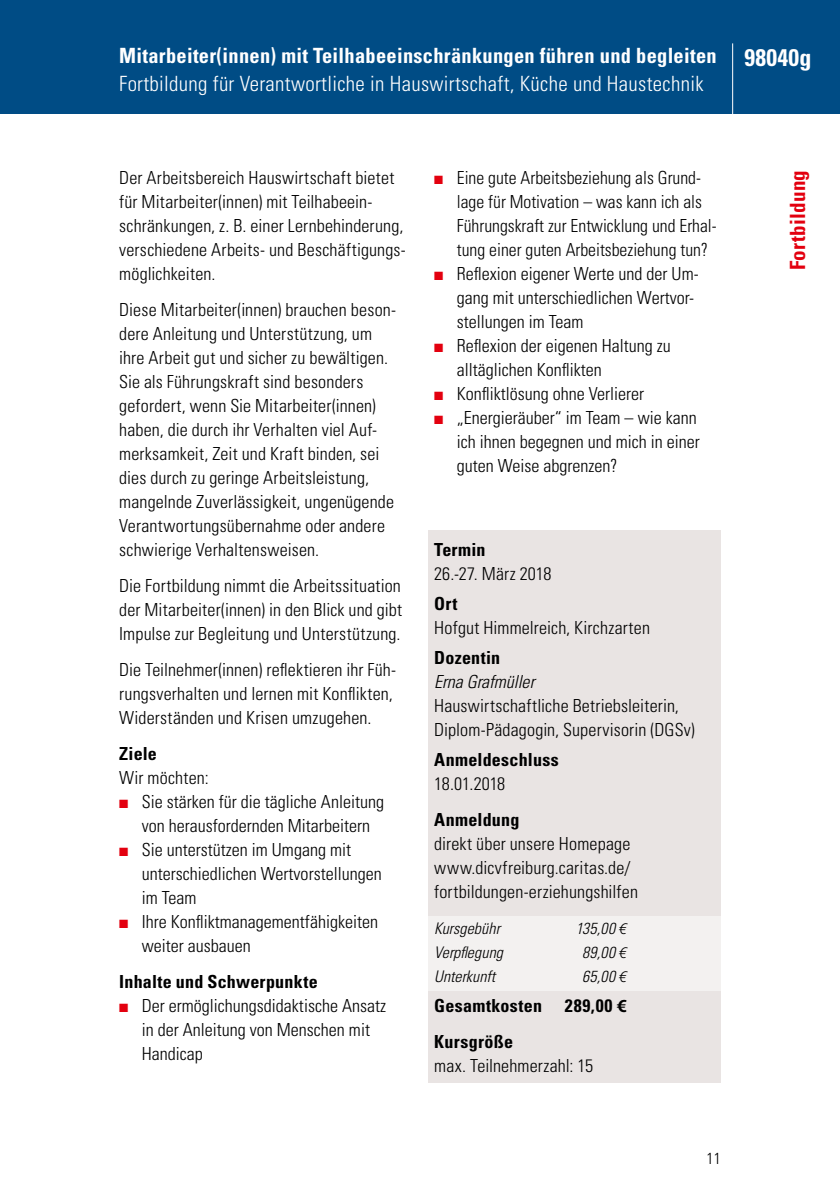
<style>
.page{position:relative;width:840px;height:1191px;background:#fff}
.page>*{position:absolute;margin:0;border:0;box-sizing:border-box;transform-origin:0 0}
.t1{font:700 condensed 24px "Univers";letter-spacing:.015em;color:#fff}
.t2{font:300 condensed 21px "Univers";letter-spacing:.015em;color:#fff}
.t3{font:700 condensed 21px "Univers";letter-spacing:.015em;color:#fff}
.t4{font:700 condensed 21px "Univers";letter-spacing:.015em;color:#e3000f}
.t5{font:300 condensed 18px/24px "Univers";color:#000}
.t6{font:700 condensed 18px "Univers";letter-spacing:.015em;color:#000}
.t7{font:italic 300 condensed 18px "Univers";letter-spacing:-.005em;color:#000}
.t8{font:italic 300 condensed 16px "Univers";letter-spacing:.01em;color:#000}
.t9{font:300 condensed 16px "Univers";color:#000}
.s1{color:#e3000f}
.s2{font-family:"Frutiger Next LT";font-stretch:normal}
</style>
<div class="page">
<div style="left:0;top:0;width:839px;height:113px;background:#004c85"></div>
<hr style="left:731px;top:43px;width:1px;height:80px;background:#fff">
<div style="left:428px;top:530px;width:292px;height:553px;background:#e9e4e3"></div>
<div style="left:428px;top:916px;width:292px;height:74px;background:#f3f1f0"></div>
<p class="t3" style="left:119px;top:43px;width:598px">Mitarbeiter(innen) mit Teilhabeeinschränkungen führen und begleiten</p>
<p class="t2" style="left:119px;top:71px;width:585px">Fortbildung für Verantwortliche in Hauswirtschaft, Küche und Haustechnik</p>
<h1 class="t1" style="left:744px;top:42px;width:69px">98040g</h1>
<p class="t5" style="left:119px;top:166px;width:288px">Der Arbeitsbereich Hauswirtschaft bietet für Mitarbeiter(innen) mit Teilhabeein&shy;schränkungen, z. B. einer Lernbehinderung, verschiedene Arbeits- und Beschäftigungs&shy;möglichkeiten.</p>
<p class="t5" style="left:119px;top:297px;width:278px">Diese Mitarbeiter(innen) brauchen beson&shy;dere Anleitung und Unterstützung, um ihre Arbeit gut und sicher zu bewältigen.<br>Sie als Führungskraft sind besonders gefordert, wenn Sie Mitarbeiter(innen) haben, die durch ihr Verhalten viel Auf&shy;merksamkeit, Zeit und Kraft binden, sei dies durch zu geringe Arbeitsleistung, mangelnde Zuverlässigkeit, ungenügende Verantwortungsübernahme oder andere schwierige Verhaltensweisen.</p>
<p class="t5" style="left:119px;top:573px;width:284px;text-align:justify">Die Fortbildung nimmt die Arbeitssituation der Mitarbeiter(innen) in den Blick und gibt Impulse zur Begleitung und Unterstützung.</p>
<p class="t5" style="left:119px;top:657px;width:278px">Die Teilnehmer(innen) reflektieren ihr Füh&shy;rungsverhalten und lernen mit Konflikten,<br>Widerständen und Krisen umzugehen.</p>
<p class="t6" style="left:119px;top:743px;width:39px">Ziele</p>
<p class="t5" style="left:119px;top:765px;width:91px">Wir möchten:</p>
<p class="t5" style="left:119px;top:790px;width:266px;text-align:center"><span class="s1">■</span> Sie stärken für die tägliche Anleitung von herausfordernden Mitarbeitern</p>
<p class="t5" style="left:142px;top:838px;width:241px;text-indent:-23px"><span class="s1">■</span> Sie unterstützen im Umgang mit unterschiedlichen Wertvorstellungen im Team</p>
<p class="t5" style="left:142px;top:910px;width:237px;text-indent:-23px"><span class="s1">■</span> Ihre Konfliktmanagementfähigkeiten weiter ausbauen</p>
<p class="t6" style="left:119px;top:971px;width:200px">Inhalte und Schwerpunkte</p>
<p class="t5" style="left:142px;top:994px;width:245px;text-indent:-23px"><span class="s1">■</span> Der ermöglichungsdidaktische Ansatz in der Anleitung von Menschen mit<br>Handicap</p>
<p class="t5" style="left:456px;top:166px;width:261px;text-indent:-23px"><span class="s1">■</span> Eine gute Arbeitsbeziehung als Grund&shy;lage für Motivation – was kann ich als Führungskraft zur Entwicklung und Erhal&shy;tung einer guten Arbeitsbeziehung tun?</p>
<p class="t5" style="left:456px;top:262px;width:242px;text-indent:-23px"><span class="s1">■</span> Reflexion eigener Werte und der Um&shy;gang mit unterschiedlichen Wertvor&shy;stellungen im Team</p>
<p class="t5" style="left:456px;top:334px;width:215px;text-indent:-23px"><span class="s1">■</span> Reflexion der eigenen Haltung zu alltäglichen Konflikten</p>
<p class="t5" style="left:434px;top:382px;width:211px"><span class="s1">■</span> Konfliktlösung ohne Verlierer</p>
<p class="t5" style="left:456px;top:406px;width:244px;text-indent:-23px"><span class="s1">■</span> „Energieräuber“ im Team – wie kann ich ihnen begegnen und mich in einer guten Weise abgrenzen?</p>
<p class="t6" style="left:434px;top:539px;width:53px">Termin</p>
<p class="t5" style="left:434px;top:561px;width:119px">26.-27. März 2018</p>
<p class="t6" style="left:434px;top:593px;width:25px">Ort</p>
<p class="t5" style="left:434px;top:615px;width:217px">Hofgut Himmelreich, Kirchzarten</p>
<p class="t6" style="left:434px;top:647px;width:67px">Dozentin</p>
<p class="t7" style="left:434px;top:671px;width:102px">Erna Grafmüller</p>
<p class="t5" style="left:434px;top:693px;width:262px">Hauswirtschaftliche Betriebsleiterin,<br>Diplom-Pädagogin, Supervisorin (DGSv)</p>
<p class="t6" style="left:434px;top:749px;width:126px">Anmeldeschluss</p>
<p class="t5" style="left:434px;top:771px;width:73px">18.01.2018</p>
<p class="t6" style="left:434px;top:809px;width:87px">Anmeldung</p>
<p class="t5" style="left:434px;top:831px;width:205px">direkt über unsere Homepage www.dicvfreiburg.caritas.de/ fortbildungen-erziehungshilfen</p>
<p class="t8" style="left:434px;top:919px;width:67px">Kursgebühr</p>
<p class="t8" style="left:575px;top:919px;width:53px">135,00 <span class="s2">€</span></p>
<p class="t8" style="left:434px;top:943px;width:70px">Verpflegung</p>
<p class="t8" style="left:582px;top:943px;width:46px">89,00 <span class="s2">€</span></p>
<p class="t8" style="left:434px;top:967px;width:62px">Unterkunft</p>
<p class="t8" style="left:582px;top:967px;width:46px">65,00 <span class="s2">€</span></p>
<p class="t6" style="left:434px;top:995px;width:109px">Gesamtkosten</p>
<p class="t6" style="left:564px;top:995px;width:64px">289,00 <span class="s2">€</span></p>
<p class="t6" style="left:434px;top:1031px;width:80px">Kursgröße</p>
<p class="t5" style="left:434px;top:1054px;width:160px">max. Teilnehmerzahl: 15</p>
<p class="t4" style="left:784px;top:270px;width:101px;rotate:-90deg">Fortbildung</p>
<p class="t9" style="left:706px;top:1148px;width:16px">11</p>
</div>
